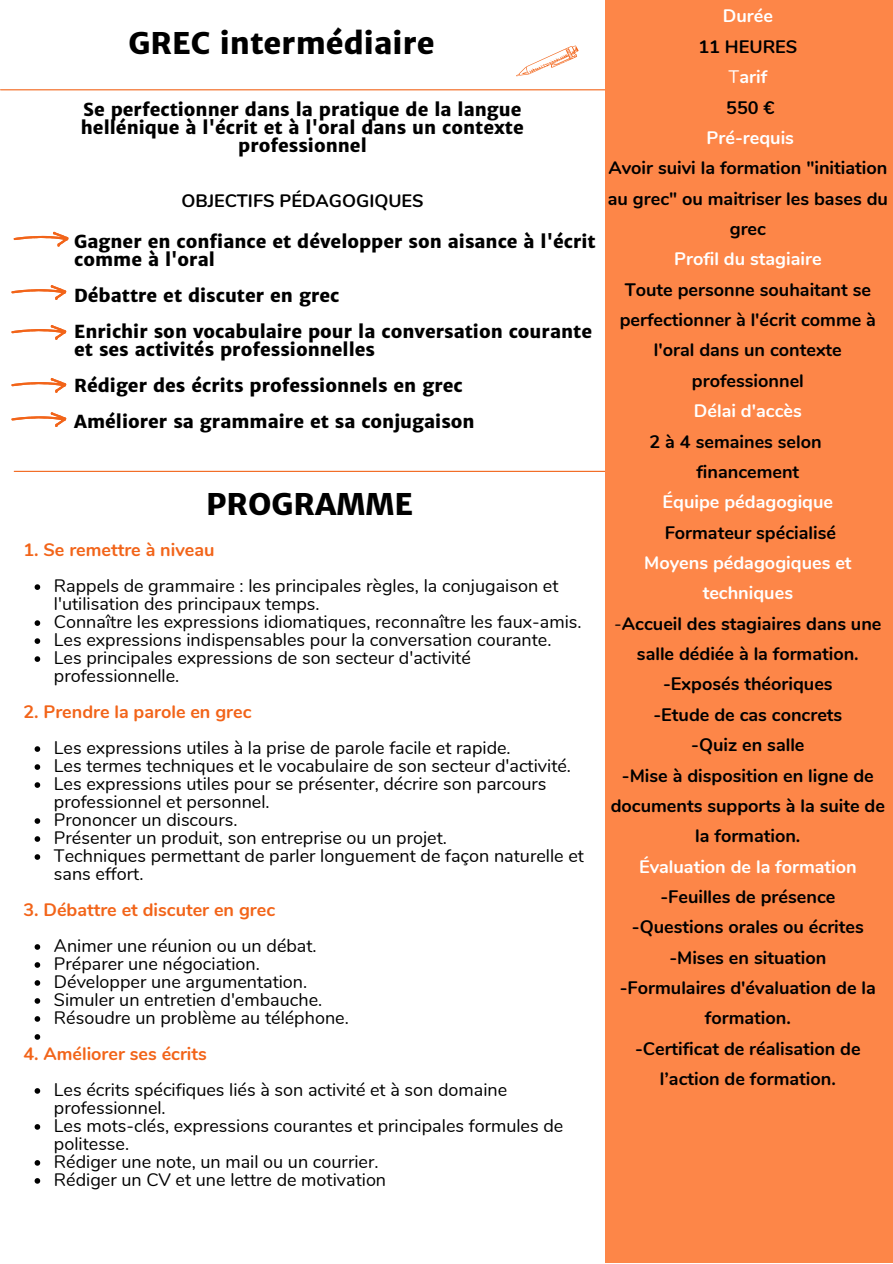
<style>
.page{position:relative;width:893px;height:1264px;background:#fff}
.page>*{position:absolute;margin:0;border:0;box-sizing:border-box;transform-origin:0 0}
.t1{font:800 30px "Merriweather Sans";color:#000}
.t2{font:18px/18px "Nunito";color:#000}
.t3{font:700 18px/30.3px "Nunito";color:#000;text-align:center}
.t4{font:800 18px/18px "Merriweather Sans";color:#000}
.t5{font:700 18px/30.3px "Nunito";color:#fff;text-align:center}
.t6{font:700 18px "Nunito";color:#f26419}
.s1{font-weight:400}
</style>
<div class="page">
<hr style="left:1px;top:89px;width:891px;height:1px;background:#f26419">
<svg style="left:11px;top:285px;width:55px;height:14px"></svg>
<hr style="left:14px;top:471px;width:606px;height:1px;background:#f26419">
<div style="left:605px;top:0;width:287px;height:1262px;background:#fd8648"></div>
<svg style="left:516px;top:45px;width:62px;height:31px"></svg>
<svg style="left:11px;top:325px;width:55px;height:14px"></svg>
<svg style="left:11px;top:378px;width:55px;height:14px"></svg>
<svg style="left:11px;top:412px;width:55px;height:15px"></svg>
<svg style="left:14px;top:232px;width:55px;height:14px"></svg>
<svg style="left:35px;top:584px;width:5px;height:6px"></svg>
<svg style="left:35px;top:620px;width:5px;height:6px"></svg>
<svg style="left:35px;top:638px;width:5px;height:6px"></svg>
<svg style="left:35px;top:656px;width:5px;height:6px"></svg>
<svg style="left:35px;top:746px;width:5px;height:6px"></svg>
<svg style="left:35px;top:764px;width:5px;height:5px"></svg>
<svg style="left:35px;top:782px;width:5px;height:5px"></svg>
<svg style="left:35px;top:818px;width:5px;height:5px"></svg>
<svg style="left:35px;top:836px;width:5px;height:5px"></svg>
<svg style="left:35px;top:854px;width:5px;height:5px"></svg>
<svg style="left:35px;top:944px;width:5px;height:5px"></svg>
<svg style="left:35px;top:962px;width:5px;height:5px"></svg>
<svg style="left:35px;top:980px;width:5px;height:5px"></svg>
<svg style="left:35px;top:998px;width:5px;height:5px"></svg>
<svg style="left:35px;top:1016px;width:5px;height:5px"></svg>
<svg style="left:35px;top:1034px;width:5px;height:5px"></svg>
<svg style="left:35px;top:1088px;width:5px;height:5px"></svg>
<svg style="left:35px;top:1124px;width:5px;height:5px"></svg>
<svg style="left:35px;top:1160px;width:5px;height:5px"></svg>
<svg style="left:35px;top:1178px;width:5px;height:5px"></svg>
<p class="t1" style="left:128px;top:25px;width:307px">GREC intermédiaire</p>
<p class="t4" style="left:81px;top:101px;width:444px;text-align:center">Se perfectionner dans la pratique de la langue hellénique à l'écrit et à l'oral dans un contexte professionnel</p>
<p class="t3" style="left:181px;top:186px;width:244px">OBJECTIFS PÉDAGOGIQUES</p>
<p class="t4" style="left:74px;top:233px;width:523px">Gagner en confiance et développer son aisance à l'écrit comme à l'oral</p>
<p class="t4" style="left:74px;top:287px;width:267px">Débattre et discuter en grec</p>
<p class="t4" style="left:74px;top:322px;width:519px">Enrichir son vocabulaire pour la conversation courante et ses activités professionnelles</p>
<p class="t4" style="left:74px;top:376px;width:390px">Rédiger des écrits professionnels en grec</p>
<p class="t4" style="left:74px;top:412px;width:402px">Améliorer sa grammaire et sa conjugaison</p>
<p class="t1" style="left:206px;top:485px;width:208px">PROGRAMME</p>
<p class="t6" style="left:23px;top:538px;width:193px">1. Se remettre à niveau</p>
<p class="t2" style="left:54px;top:577px;width:506px">Rappels de grammaire : les principales règles, la conjugaison et l'utilisation des principaux temps.</p>
<p class="t2" style="left:54px;top:613px;width:529px">Connaître les expressions idiomatiques, reconnaître les faux-amis.</p>
<p class="t2" style="left:54px;top:631px;width:499px">Les expressions indispensables pour la conversation courante.</p>
<p class="t2" style="left:54px;top:649px;width:418px">Les principales expressions de son secteur d'activité professionnelle.</p>
<p class="t6" style="left:23px;top:700px;width:230px">2. Prendre la parole en grec</p>
<p class="t2" style="left:54px;top:739px;width:458px">Les expressions utiles à la prise de parole facile et rapide.</p>
<p class="t2" style="left:54px;top:757px;width:518px">Les termes techniques et le vocabulaire de son secteur d'activité.</p>
<p class="t2" style="left:54px;top:775px;width:494px">Les expressions utiles pour se présenter, décrire son parcours professionnel et personnel.</p>
<p class="t2" style="left:54px;top:811px;width:185px">Prononcer un discours.</p>
<p class="t2" style="left:54px;top:829px;width:394px">Présenter un produit, son entreprise ou un projet.</p>
<p class="t2" style="left:54px;top:847px;width:531px">Techniques permettant de parler longuement de façon naturelle et sans effort.</p>
<p class="t6" style="left:23px;top:897px;width:253px">3. Débattre et discuter en grec</p>
<p class="t2" style="left:54px;top:937px;width:264px">Animer une réunion ou un débat.</p>
<p class="t2" style="left:54px;top:955px;width:207px">Préparer une négociation.</p>
<p class="t2" style="left:54px;top:973px;width:255px">Développer une argumentation.</p>
<p class="t2" style="left:54px;top:991px;width:270px">Simuler un entretien d'embauche.</p>
<p class="t2" style="left:54px;top:1009px;width:296px">Résoudre un problème au téléphone.</p>
<p class="t6" style="left:23px;top:1041px;width:185px">4. Améliorer ses écrits</p>
<p class="t2" style="left:54px;top:1081px;width:455px">Les écrits spécifiques liés à son activité et à son domaine professionnel.</p>
<p class="t2" style="left:54px;top:1117px;width:511px">Les mots-clés, expressions courantes et principales formules de politesse.</p>
<p class="t2" style="left:54px;top:1152px;width:326px">Rédiger une note, un mail ou un courrier.</p>
<p class="t2" style="left:54px;top:1170px;width:334px">Rédiger un CV et une lettre de motivation</p>
<p class="t5" style="left:722px;top:1px;width:52px">Durée</p>
<p class="t3" style="left:698px;top:32px;width:100px">11 HEURES</p>
<p class="t5" style="left:728px;top:62px;width:40px"><span class="s1">T</span>arif</p>
<p class="t3" style="left:726px;top:92px;width:50px">550 €</p>
<p class="t5" style="left:706px;top:123px;width:89px">Pré-requis</p>
<p class="t3" style="left:607px;top:153px;width:281px">Avoir suivi la formation "initiation au grec" ou maitriser les bases du grec</p>
<p class="t5" style="left:674px;top:244px;width:149px">Profil du stagiaire</p>
<p class="t3" style="left:619px;top:275px;width:258px">Toute personne souhaitant se perfectionner à l'écrit comme à l'oral dans un contexte professionnel</p>
<p class="t5" style="left:693px;top:396px;width:109px">Délai d'accès</p>
<p class="t3" style="left:696px;top:426px;width:127px;text-align:left;text-indent:-47px">2 à 4 semaines selon financement</p>
<p class="t5" style="left:662px;top:487px;width:172px">Équipe pédagogique</p>
<p class="t3" style="left:664px;top:517px;width:173px">Formateur spécialisé</p>
<p class="t5" style="left:644px;top:548px;width:209px">Moyens pédagogiques et techniques</p>
<p class="t3" style="left:614px;top:608px;width:269px"><span class="s1">-</span>Accueil des stagiaires dans une salle dédiée à la formation.</p>
<p class="t3" style="left:663px;top:669px;width:171px">-Exposés théoriques</p>
<p class="t3" style="left:653px;top:699px;width:190px">-Etude de cas concrets</p>
<p class="t3" style="left:691px;top:730px;width:115px">-Quiz en salle</p>
<p class="t3" style="left:610px;top:760px;width:276px">-Mise à disposition en ligne de documents supports à la suite de la formation.</p>
<p class="t5" style="left:639px;top:851px;width:219px">Évaluation de la formation</p>
<p class="t3" style="left:660px;top:881px;width:176px">-Feuilles de présence</p>
<p class="t3" style="left:632px;top:912px;width:233px">-Questions orales ou écrites</p>
<p class="t3" style="left:669px;top:942px;width:158px">-Mises en situation</p>
<p class="t3" style="left:619px;top:973px;width:257px">-Formulaires d'évaluation de la formation.</p>
<p class="t3" style="left:635px;top:1033px;width:227px">-Certificat de réalisation de l’action de formation.</p>
</div>
